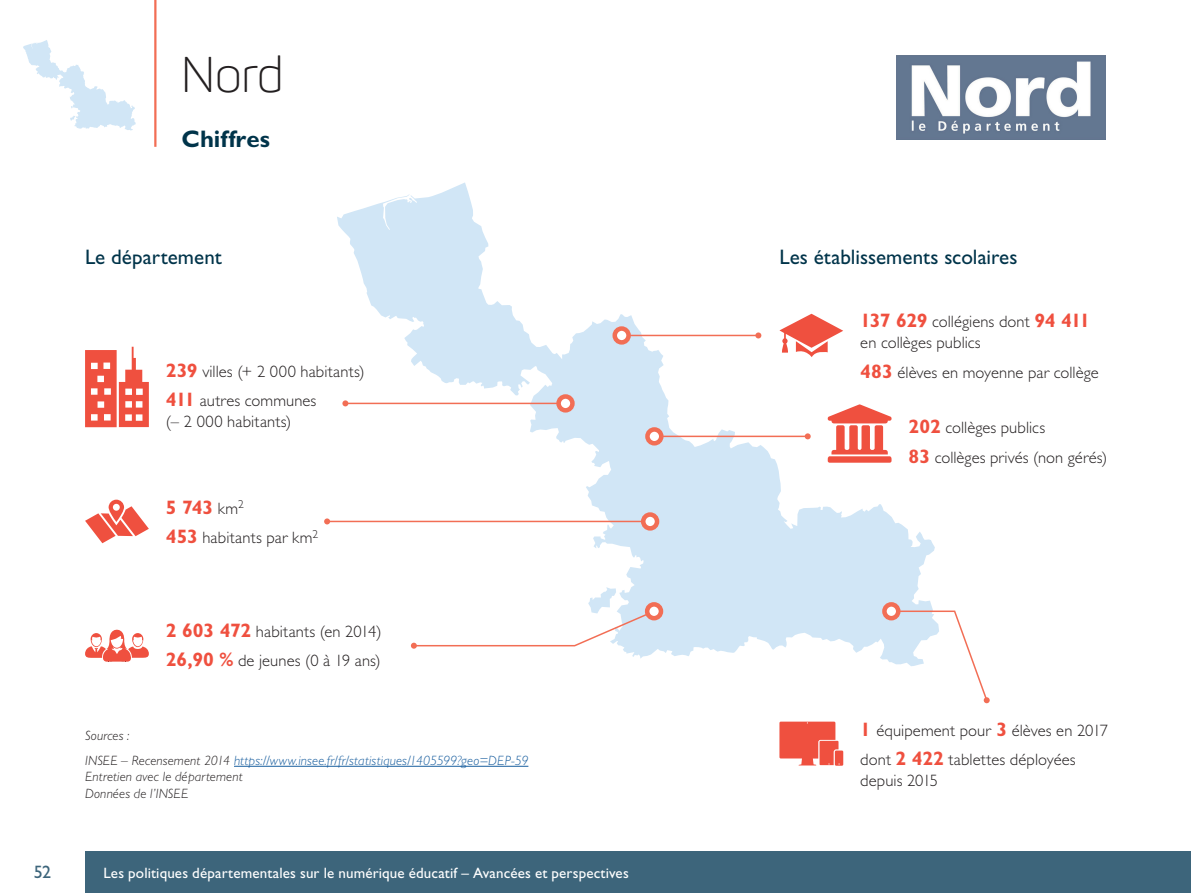
<style>
.page{position:relative;width:1191px;height:893px;background:#fff}
.page>*{position:absolute;margin:0;border:0;box-sizing:border-box;transform-origin:0 0}
.t1{font:300 49.5px "Panton";color:#231f20}
.t2{font:700 24px "Gill Sans Std";color:#00344a}
.t3{font:21px "Gill Sans Std";color:#00344a}
.t4{font:700 19.5px "Gill Sans Std";color:#ef503f}
.t5{font:18px "Gill Sans Std";color:#3d657b}
.t6{font:300 16.5px/29.5px "Gill Sans Std";letter-spacing:.005em;color:#231f20}
.t7{font:15px "Gill Sans Std";letter-spacing:.01em;color:#fff}
.t8{font:italic 300 13.5px/25px "Gill Sans Std";letter-spacing:.01em;color:#175d9e}
.t9{font:italic 300 13.5px/16.5px "Gill Sans Std";letter-spacing:.01em;color:#231f20}
.s1{font-weight:700;font-size:19.5px;color:#ef503f}
.s2{font-weight:300;font-size:16.5px;color:#231f20}
.s3{color:#231f20}
</style>
<div class="page">
<div style="left:85px;top:851px;width:1106px;height:42px;background:#3d657b"></div>
<hr style="left:154px;top:0;width:2px;height:147px;background:#f26e55">
<svg style="left:337px;top:182px;width:598px;height:480px"></svg>
<svg style="left:85px;top:347px;width:64px;height:80px"></svg>
<svg style="left:779px;top:314px;width:64px;height:43px"></svg>
<svg style="left:85px;top:500px;width:64px;height:43px"></svg>
<svg style="left:827px;top:404px;width:64px;height:59px"></svg>
<svg style="left:85px;top:630px;width:64px;height:32px"></svg>
<svg style="left:779px;top:722px;width:64px;height:44px;background:#f16f61"></svg>
<hr style="left:345px;top:403px;width:220px;height:1px;background:#f26e55">
<svg style="left:342px;top:400px;width:6px;height:6px"></svg>
<hr style="left:621px;top:335px;width:137px;height:1px;background:#f26e55">
<svg style="left:755px;top:332px;width:6px;height:6px"></svg>
<hr style="left:654px;top:436px;width:153px;height:1px;background:#f26e55">
<svg style="left:804px;top:433px;width:6px;height:6px"></svg>
<svg style="left:890px;top:610px;width:99px;height:93px"></svg>
<hr style="left:327px;top:521px;width:323px;height:1px;background:#f26e55">
<svg style="left:324px;top:518px;width:6px;height:6px"></svg>
<svg style="left:411px;top:587px;width:245px;height:62px"></svg>
<svg style="left:558px;top:396px;width:14px;height:14px"></svg>
<div style="left:556px;top:394px;width:18px;height:19px;border:4px solid #f26e55;border-radius:50%"></div>
<svg style="left:615px;top:329px;width:13px;height:13px"></svg>
<div style="left:612px;top:326px;width:19px;height:19px;border:4px solid #f26e55;border-radius:50%"></div>
<svg style="left:647px;top:429px;width:14px;height:14px"></svg>
<div style="left:645px;top:427px;width:18px;height:18px;border:4px solid #f26e55;border-radius:50%"></div>
<svg style="left:884px;top:604px;width:14px;height:14px"></svg>
<div style="left:882px;top:602px;width:18px;height:18px;border:4px solid #f26e55;border-radius:50%"></div>
<svg style="left:643px;top:515px;width:14px;height:13px"></svg>
<div style="left:641px;top:512px;width:18px;height:19px;border:4px solid #f26e55;border-radius:50%"></div>
<div style="left:647px;top:604px;width:14px;height:14px;background:#fff;border-radius:50%"></div>
<div style="left:645px;top:602px;width:18px;height:18px;border:4px solid #f26e55;border-radius:50%"></div>
<svg style="left:23px;top:40px;width:113px;height:90px"></svg>
<img style="left:896px;top:56px;width:210px;height:83px">
<hr style="left:234px;top:766px;width:294px;height:1px;background:#175d9e">
<h1 class="t1" style="left:181px;top:45px;width:104px">Nord</h1>
<h2 class="t2" style="left:181px;top:125px;width:90px">Chiffres</h2>
<p class="t3" style="left:85px;top:245px;width:138px">Le département</p>
<p class="t3" style="left:779px;top:245px;width:239px">Les établissements scolaires</p>
<p class="t6" style="left:166px;top:357px;width:200px"><span class="s1">239</span> villes (+ 2 000 habitants)<br><span class="s1">411</span> autres communes</p>
<p class="t6" style="left:166px;top:407px;width:127px">(– 2 000 habitants)</p>
<p class="t4" style="left:166px;top:496px;width:80px">5 743 <span class="s2">km</span><sup>2</sup></p>
<p class="t6" style="left:166px;top:523px;width:154px"><span class="s1">453</span> habitants par km<sup>2</sup></p>
<p class="t6" style="left:166px;top:617px;width:217px"><span class="s1">2 603 472</span> habitants (en 2014)<br><span class="s1">26,90 %</span> de jeunes (0 à 19 ans)</p>
<p class="t8" style="left:85px;top:723px;width:445px"><span class="s3">Sources :<br>INSEE – Recensement 2014</span> https://www.insee.fr/fr/statistiques/1405599?geo=DEP-59</p>
<p class="t9" style="left:85px;top:769px;width:159px">Entretien avec le département<br>Données de l’INSEE</p>
<p class="t5" style="left:34px;top:862px;width:19px">52</p>
<p class="t7" style="left:103px;top:864px;width:527px">Les politiques départementales sur le numérique éducatif – Avancées et perspectives</p>
<p class="t6" style="left:860px;top:312px;width:231px;line-height:21px"><span class="s1">137 629</span> collégiens dont <span class="s1">94 411 </span>en collèges publics</p>
<p class="t6" style="left:860px;top:358px;width:240px"><span class="s1">483</span> élèves en moyenne par collège</p>
<p class="t6" style="left:908px;top:413px;width:200px"><span class="s1">202</span> collèges publics<br><span class="s1">83</span> collèges privés (non gérés)</p>
<p class="t6" style="left:860px;top:716px;width:249px"><span class="s1">1</span> équipement pour <span class="s1">3</span> élèves en 2017 dont <span class="s1">2 422</span> tablettes déployées</p>
<p class="t6" style="left:860px;top:766px;width:79px">depuis 2015</p>
</div>
